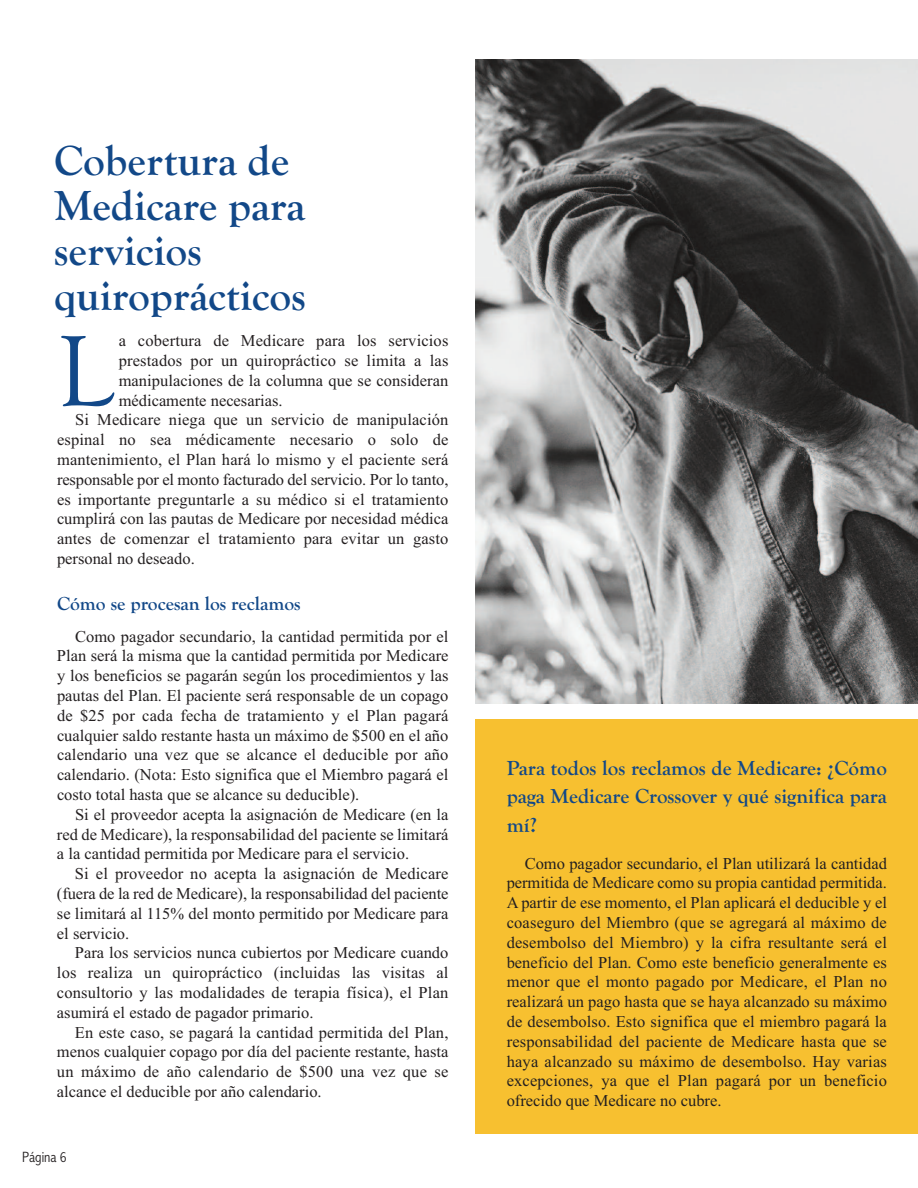
<style>
.page{position:relative;width:918px;height:1188px;background:#fff}
.page>*{position:absolute;margin:0;border:0;box-sizing:border-box;transform-origin:0 0}
.t1{font:104.1px "Goudy Old Style T";color:#124888}
.t2{font:700 43.5px/45px "Goudy Old Style T";color:#124888}
.t3{font:700 21px/28.5px "Goudy Old Style T";color:#124888;text-align:justify}
.t4{font:700 19.5px "Goudy Old Style T";color:#124888}
.t5{font:16.5px/19.8px "Times New Roman";letter-spacing:.005em;color:#231f20;text-align:justify}
.t6{font:300 condensed 15px "Abadi";color:#231f20}
</style>
<div class="page">
<div style="left:475px;top:720px;width:443px;height:414px;background:#f7c030"></div>
<img style="left:476px;top:60px;width:442px;height:644px">
<h2 class="t2" style="left:54px;top:137px;width:254px">Cobertura de<br>Medicare para servicios quiroprácticos</h2>
<h1 class="t1" style="left:57px;top:309px;width:58px">L</h1>
<p class="t5" style="left:119px;top:331px;width:331px">a cobertura de Medicare para los servicios</p>
<p class="t5" style="left:119px;top:350px;width:331px">prestados por un quiropráctico se limita a las</p>
<p class="t5" style="left:119px;top:370px;width:331px">manipulaciones de la columna que se consideran</p>
<p class="t5" style="left:119px;top:390px;width:165px">médicamente necesarias.</p>
<p class="t5" style="left:75px;top:410px;width:375px">Si Medicare niega que un servicio de manipulación</p>
<p class="t5" style="left:57px;top:430px;width:393px">espinal no sea médicamente necesario o solo de</p>
<p class="t5" style="left:57px;top:449px;width:393px">mantenimiento, el Plan hará lo mismo y el paciente será</p>
<p class="t5" style="left:57px;top:469px;width:393px">responsable por el monto facturado del servicio. Por lo tanto,</p>
<p class="t5" style="left:57px;top:489px;width:393px">es importante preguntarle a su médico si el tratamiento</p>
<p class="t5" style="left:57px;top:509px;width:393px">cumplirá con las pautas de Medicare por necesidad médica</p>
<p class="t5" style="left:57px;top:529px;width:393px">antes de comenzar el tratamiento para evitar un gasto</p>
<p class="t5" style="left:57px;top:548px;width:139px">personal no deseado.</p>
<p class="t4" style="left:57px;top:591px;width:245px">Cómo se procesan los reclamos</p>
<p class="t5" style="left:57px;top:626px;width:393px;text-indent:18px">Como pagador secundario, la cantidad permitida por el Plan será la misma que la cantidad permitida por Medicare y los beneficios se pagarán según los procedimientos y las pautas del Plan. El paciente será responsable de un copago de $25 por cada fecha de tratamiento y el Plan pagará cualquier saldo restante hasta un máximo de $500 en el año calendario una vez que se alcance el deducible por año calendario. (Nota: Esto significa que el Miembro pagará el costo total hasta que se alcance su deducible).</p>
<p class="t5" style="left:57px;top:804px;width:393px;text-indent:18px">Si el proveedor acepta la asignación de Medicare (en la red de Medicare), la responsabilidad del paciente se limitará a la cantidad permitida por Medicare para el servicio.</p>
<p class="t5" style="left:57px;top:864px;width:393px;text-indent:18px">Si el proveedor no acepta la asignación de Medicare (fuera de la red de Medicare), la responsabilidad del paciente se limitará al 115% del monto permitido por Medicare para el servicio.</p>
<p class="t5" style="left:57px;top:943px;width:393px;text-indent:18px">Para los servicios nunca cubiertos por Medicare cuando los realiza un quiropráctico (incluidas las visitas al consultorio y las modalidades de terapia física), el Plan asumirá el estado de pagador primario.</p>
<p class="t5" style="left:57px;top:1022px;width:393px;text-indent:18px">En este caso, se pagará la cantidad permitida del Plan, menos cualquier copago por día del paciente restante, hasta un máximo de año calendario de $500 una vez que se alcance el deducible por año calendario.</p>
<p class="t6" style="left:22px;top:1148px;width:46px">Página 6</p>
<p class="t3" style="left:507px;top:753px;width:382px">Para todos los reclamos de Medicare: ¿Cómo paga Medicare Crossover y qué significa para mí?</p>
<p class="t5" style="left:507px;top:853px;width:382px;text-indent:18px">Como pagador secundario, el Plan utilizará la cantidad permitida de Medicare como su propia cantidad permitida.<br>A partir de ese momento, el Plan aplicará el deducible y el coaseguro del Miembro (que se agregará al máximo de desembolso del Miembro) y la cifra resultante será el beneficio del Plan. Como este beneficio generalmente es menor que el monto pagado por Medicare, el Plan no realizará un pago hasta que se haya alcanzado su máximo de desembolso. Esto significa que el miembro pagará la responsabilidad del paciente de Medicare hasta que se haya alcanzado su máximo de desembolso. Hay varias excepciones, ya que el Plan pagará por un beneficio ofrecido que Medicare no cubre.</p>
</div>
